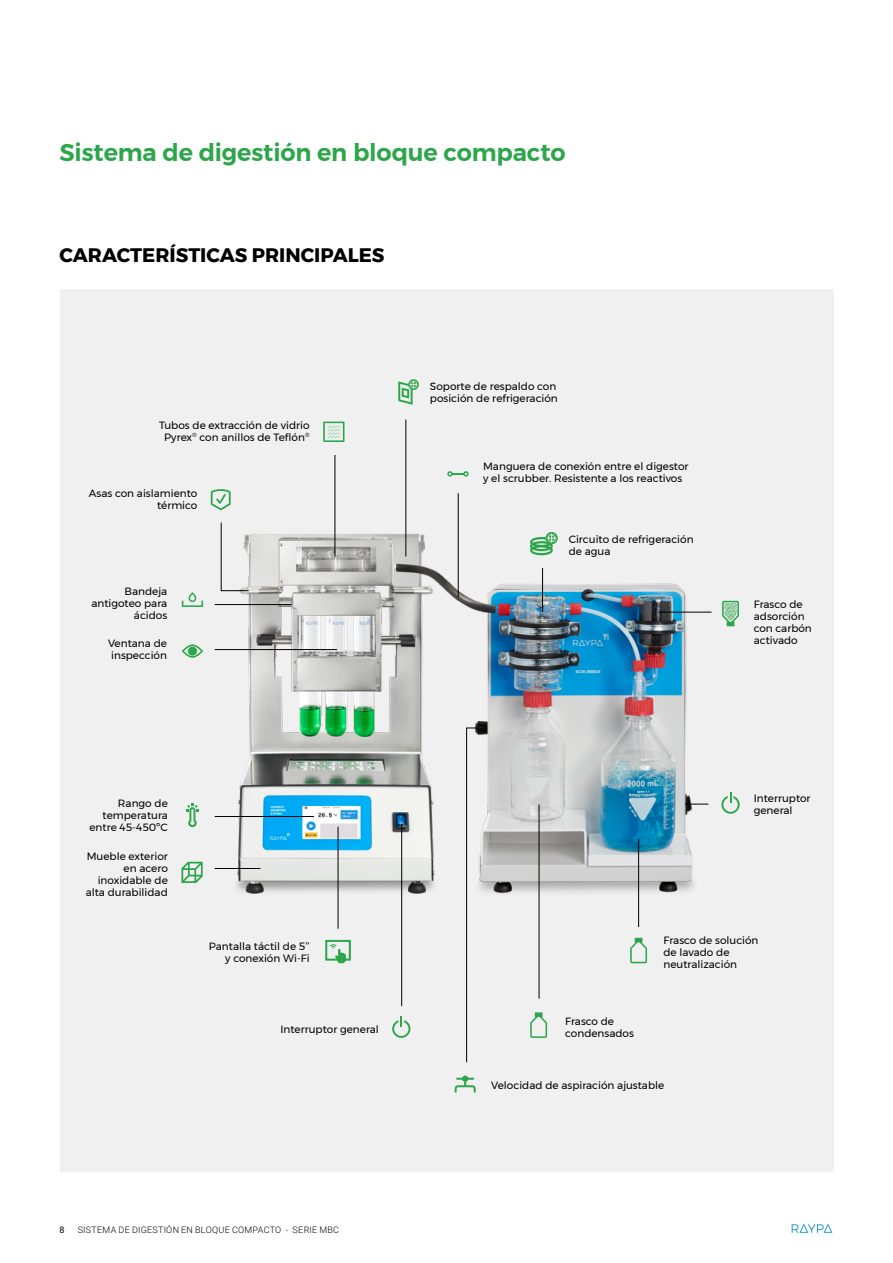
<style>
.page{position:relative;width:893px;height:1263px;background:#fff}
.page>*{position:absolute;margin:0;border:0;box-sizing:border-box;transform-origin:0 0}
.t1{font:600 24px "Montserrat";letter-spacing:-.005em;color:#2da64b}
.t2{font:700 19.5px "Montserrat";color:#000}
.t3{font:10.5px/12.1px "Montserrat";color:#000}
.t4{font:300 9px "Roboto";letter-spacing:.03em;color:#000}
.t5{font:9px "Roboto";color:#000}
</style>
<div class="page">
<svg style="left:792px;top:1224px;width:40px;height:9px"></svg>
<div style="left:60px;top:289px;width:773px;height:882px;background:#f0f0f0"></div>
<img style="left:181px;top:490px;width:556px;height:429px">
<hr style="left:401px;top:824px;width:1px;height:182px;background:#000">
<hr style="left:338px;top:827px;width:1px;height:102px;background:#000">
<hr style="left:215px;top:868px;width:45px;height:1px;background:#000">
<hr style="left:215px;top:816px;width:99px;height:1px;background:#000">
<hr style="left:215px;top:649px;width:122px;height:1px;background:#000">
<hr style="left:335px;top:455px;width:1px;height:101px;background:#000">
<hr style="left:458px;top:493px;width:1px;height:104px;background:#000">
<hr style="left:405px;top:420px;width:1px;height:136px;background:#000">
<hr style="left:542px;top:568px;width:1px;height:44px;background:#000">
<hr style="left:215px;top:604px;width:77px;height:1px;background:#000">
<svg style="left:220px;top:522px;width:29px;height:69px"></svg>
<svg style="left:466px;top:727px;width:14px;height:336px"></svg>
<hr style="left:638px;top:839px;width:1px;height:88px;background:#000">
<hr style="left:539px;top:804px;width:1px;height:195px;background:#000">
<svg style="left:685px;top:804px;width:23px;height:1px"></svg>
<hr style="left:658px;top:612px;width:53px;height:1px;background:#000">
<svg style="left:182px;top:644px;width:21px;height:14px"></svg>
<svg style="left:181px;top:862px;width:22px;height:21px"></svg>
<svg style="left:211px;top:489px;width:20px;height:21px"></svg>
<svg style="left:323px;top:422px;width:21px;height:20px"></svg>
<svg style="left:447px;top:471px;width:22px;height:6px"></svg>
<svg style="left:182px;top:592px;width:21px;height:15px"></svg>
<svg style="left:392px;top:1017px;width:18px;height:21px"></svg>
<svg style="left:721px;top:792px;width:19px;height:22px"></svg>
<svg style="left:530px;top:1012px;width:17px;height:26px"></svg>
<svg style="left:630px;top:938px;width:17px;height:25px"></svg>
<svg style="left:722px;top:601px;width:17px;height:25px"></svg>
<svg style="left:455px;top:1075px;width:21px;height:17px"></svg>
<svg style="left:398px;top:379px;width:21px;height:26px"></svg>
<svg style="left:530px;top:532px;width:28px;height:23px"></svg>
<svg style="left:325px;top:940px;width:26px;height:23px"></svg>
<svg style="left:186px;top:804px;width:13px;height:23px"></svg>
<h1 class="t1" style="left:60px;top:133px;width:508px">Sistema de digestión en bloque compacto</h1>
<h2 class="t2" style="left:60px;top:239px;width:326px">CARACTERÍSTICAS PRINCIPALES</h2>
<p class="t3" style="left:159px;top:419px;width:152px;text-align:center">Tubos de extracción de vidrio<br>Pyrex<sup>®</sup> con anillos de Teflón<sup>®</sup></p>
<p class="t3" style="left:89px;top:487px;width:110px;text-align:right">Asas con aislamiento térmico</p>
<p class="t3" style="left:91px;top:585px;width:77px;text-align:right">Bandeja antigoteo para ácidos</p>
<p class="t3" style="left:430px;top:380px;width:129px">Soporte de respaldo con posición de refrigeración</p>
<p class="t3" style="left:483px;top:460px;width:207px">Manguera de conexión entre el digestor y el scrubber. Resistente a los reactivos</p>
<p class="t3" style="left:569px;top:533px;width:126px">Circuito de refrigeración de agua</p>
<p class="t3" style="left:754px;top:598px;width:60px">Frasco de adsorción con carbón</p>
<p class="t3" style="left:108px;top:637px;width:61px">Ventana de</p>
<p class="t3" style="left:754px;top:634px;width:46px">activado</p>
<p class="t3" style="left:111px;top:649px;width:57px">inspección</p>
<p class="t3" style="left:89px;top:797px;width:80px;text-align:right">Rango de temperatura entre 45-450ºC</p>
<p class="t3" style="left:86px;top:850px;width:84px;text-align:right">Mueble exterior en acero inoxidable de alta durabilidad</p>
<p class="t3" style="left:209px;top:940px;width:102px;text-align:right">Pantalla táctil de 5’’ y conexión Wi-Fi</p>
<p class="t3" style="left:280px;top:1023px;width:100px">Interruptor general</p>
<p class="t5" style="left:60px;top:1224px;width:7px">8</p>
<p class="t4" style="left:78px;top:1224px;width:263px">SISTEMA DE DIGESTIÓN EN BLOQUE COMPACTO - SERIE MBC</p>
<p class="t3" style="left:754px;top:792px;width:58px">Interruptor general</p>
<p class="t3" style="left:565px;top:1015px;width:70px">Frasco de condensados</p>
<p class="t3" style="left:663px;top:934px;width:97px">Frasco de solución de lavado de neutralización</p>
<p class="t3" style="left:491px;top:1079px;width:175px">Velocidad de aspiración ajustable</p>
</div>
